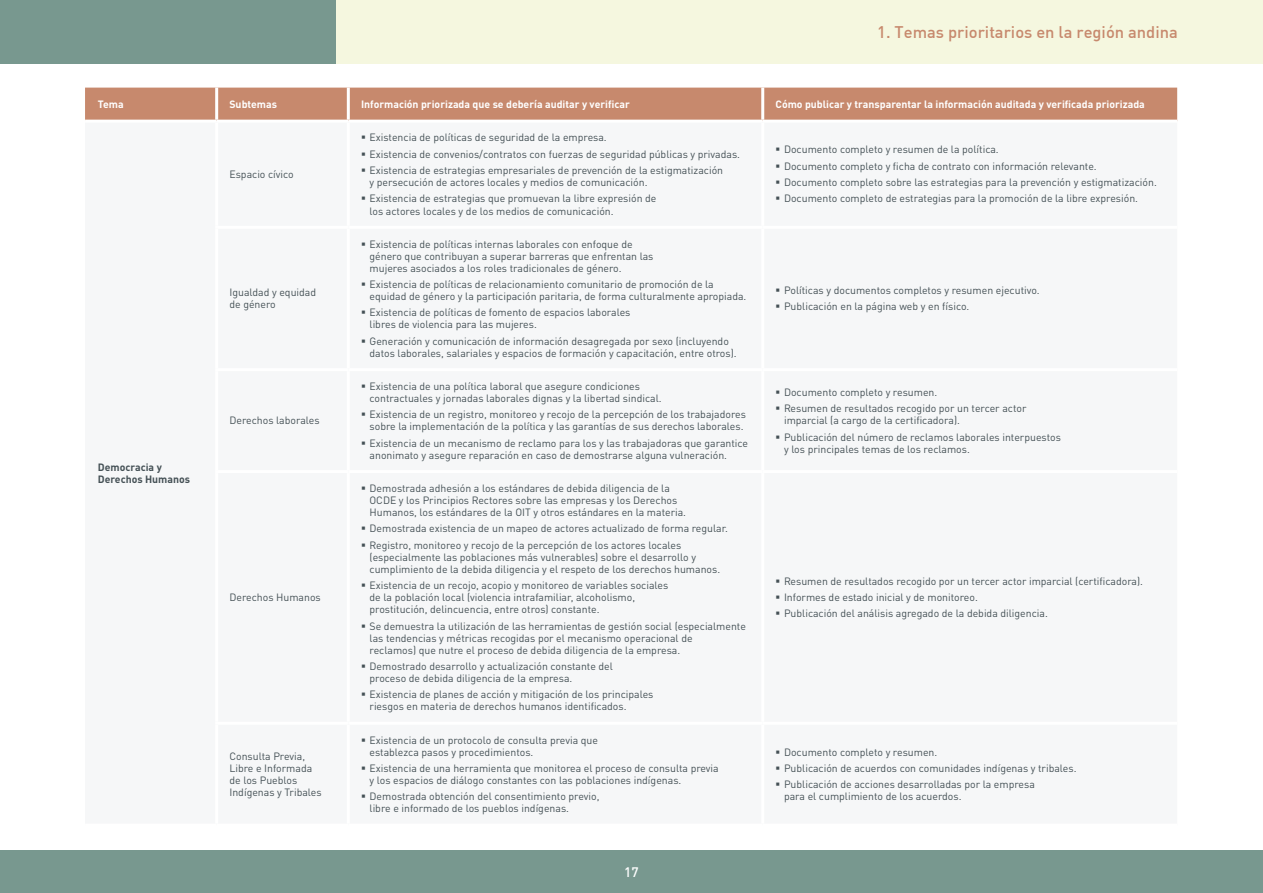
<style>
.page{position:relative;width:1263px;height:893px;background:#fff}
.page>*{position:absolute;margin:0;border:0;box-sizing:border-box;transform-origin:0 0}
.t1{font:500 16.5px "DIN";color:#c7896d}
.t2{font:500 13.5px "DIN";color:#fff}
.t3{font:10.5px/12.1px "DIN Pro";color:#445055}
.t4{font:700 10.5px "DIN Pro";color:#fff}
.t5{font:700 10.5px/12.1px "DIN Pro";color:#445055}
</style>
<div class="page">
<div style="left:0;top:850px;width:1263px;height:43px;background:#78988f"></div>
<div style="left:336px;top:0;width:927px;height:64px;background:#f5f7df"></div>
<div style="left:0;top:0;width:336px;height:64px;background:#78988f"></div>
<div style="left:85px;top:88px;width:1092px;height:32px;background:#c7896d"></div>
<hr style="left:215px;top:88px;width:3px;height:32px;background:#fff">
<hr style="left:347px;top:88px;width:3px;height:32px;background:#fff">
<hr style="left:761px;top:88px;width:3px;height:32px;background:#fff">
<h1 class="t1" style="left:877px;top:21px;width:302px">1. Temas prioritarios en la región andina</h1>
<p class="t4" style="left:98px;top:97px;width:27px">Tema</p>
<p class="t4" style="left:229px;top:97px;width:49px">Subtemas</p>
<p class="t4" style="left:361px;top:97px;width:270px">Información priorizada que se debería auditar y verificar</p>
<p class="t4" style="left:775px;top:97px;width:371px">Cómo publicar y transparentar la información auditada y verificada priorizada</p>
<p class="t3" style="left:229px;top:167px;width:66px">Espacio cívico</p>
<p class="t3" style="left:229px;top:285px;width:88px">Igualdad y equidad de género</p>
<p class="t5" style="left:98px;top:461px;width:94px">Democracia y<br>Derechos Humanos</p>
<p class="t3" style="left:229px;top:413px;width:92px">Derechos laborales</p>
<p class="t3" style="left:229px;top:590px;width:93px">Derechos Humanos</p>
<p class="t3" style="left:229px;top:749px;width:94px">Consulta Previa,<br>Libre e Informada de los Pueblos<br>Indígenas y Tribales</p>
<p class="t3" style="left:361px;top:130px;width:247px">▪ Existencia de políticas de seguridad de la empresa.</p>
<p class="t3" style="left:361px;top:147px;width:380px">▪ Existencia de convenios/contratos con fuerzas de seguridad públicas y privadas.</p>
<p class="t3" style="left:370px;top:163px;width:355px;text-indent:-9px">▪ Existencia de estrategias empresariales de prevención de la estigmatización y persecución de actores locales y medios de comunicación.</p>
<p class="t3" style="left:370px;top:192px;width:288px;text-indent:-9px">▪ Existencia de estrategias que promuevan la libre expresión de los actores locales y de los medios de comunicación.</p>
<p class="t3" style="left:370px;top:237px;width:285px;text-indent:-9px">▪ Existencia de políticas internas laborales con enfoque de género que contribuyan a superar barreras que enfrentan las mujeres asociados a los roles tradicionales de género.</p>
<p class="t3" style="left:370px;top:277px;width:378px;text-indent:-9px">▪ Existencia de políticas de relacionamiento comunitario de promoción de la equidad de género y la participación paritaria, de forma culturalmente apropiada.</p>
<p class="t3" style="left:370px;top:305px;width:262px;text-indent:-9px">▪ Existencia de políticas de fomento de espacios laborales libres de violencia para las mujeres.</p>
<p class="t3" style="left:370px;top:334px;width:369px;text-indent:-9px">▪ Generación y comunicación de información desagregada por sexo (incluyendo datos laborales, salariales y espacios de formación y capacitación, entre otros).</p>
<p class="t3" style="left:370px;top:379px;width:293px;text-indent:-9px">▪ Existencia de una política laboral que asegure condiciones contractuales y jornadas laborales dignas y la libertad sindical.</p>
<p class="t3" style="left:361px;top:407px;width:386px;text-align:center">▪ Existencia de un registro, monitoreo y recojo de la percepción de los trabajadores sobre la implementación de la política y las garantías de sus derechos laborales.</p>
<p class="t3" style="left:370px;top:436px;width:380px;text-indent:-9px">▪ Existencia de un mecanismo de reclamo para los y las trabajadoras que garantice anonimato y asegure reparación en caso de demostrarse alguna vulneración.</p>
<p class="t3" style="left:370px;top:481px;width:318px;text-indent:-9px">▪ Demostrada adhesión a los estándares de debida diligencia de la<br>OCDE y los Principios Rectores sobre las empresas y los Derechos<br>Humanos, los estándares de la OIT y otros estándares en la materia.</p>
<p class="t3" style="left:361px;top:521px;width:369px">▪ Demostrada existencia de un mapeo de actores actualizado de forma regular.</p>
<p class="t3" style="left:370px;top:538px;width:352px;text-indent:-9px">▪ Registro, monitoreo y recojo de la percepción de los actores locales (especialmente las poblaciones más vulnerables) sobre el desarrollo y cumplimiento de la debida diligencia y el respeto de los derechos humanos.</p>
<p class="t3" style="left:370px;top:578px;width:300px;text-indent:-9px">▪ Existencia de un recojo, acopio y monitoreo de variables sociales de la población local (violencia intrafamiliar, alcoholismo, prostitución, delincuencia, entre otros) constante.</p>
<p class="t3" style="left:370px;top:619px;width:378px;text-indent:-9px">▪ Se demuestra la utilización de las herramientas de gestión social (especialmente las tendencias y métricas recogidas por el mecanismo operacional de<br>reclamos) que nutre el proceso de debida diligencia de la empresa.</p>
<p class="t3" style="left:370px;top:659px;width:245px;text-indent:-9px">▪ Demostrado desarrollo y actualización constante del proceso de debida diligencia de la empresa.</p>
<p class="t3" style="left:370px;top:687px;width:285px;text-indent:-9px">▪ Existencia de planes de acción y mitigación de los principales riesgos en materia de derechos humanos identificados.</p>
<p class="t3" style="left:370px;top:733px;width:230px;text-indent:-9px">▪ Existencia de un protocolo de consulta previa que establezca pasos y procedimientos.</p>
<p class="t3" style="left:370px;top:761px;width:351px;text-indent:-9px">▪ Existencia de una herramienta que monitorea el proceso de consulta previa y los espacios de diálogo constantes con las poblaciones indígenas.</p>
<p class="t3" style="left:370px;top:789px;width:231px;text-indent:-9px">▪ Demostrada obtención del consentimiento previo, libre e informado de los pueblos indígenas.</p>
<p class="t2" style="left:624px;top:863px;width:16px">17</p>
<p class="t3" style="left:775px;top:143px;width:225px">▪ Documento completo y resumen de la política.</p>
<p class="t3" style="left:775px;top:159px;width:323px">▪ Documento completo y ficha de contrato con información relevante.</p>
<p class="t3" style="left:775px;top:175px;width:383px">▪ Documento completo sobre las estrategias para la prevención y estigmatización.</p>
<p class="t3" style="left:775px;top:192px;width:364px">▪ Documento completo de estrategias para la promoción de la libre expresión.</p>
<p class="t3" style="left:775px;top:283px;width:266px">▪ Políticas y documentos completos y resumen ejecutivo.</p>
<p class="t3" style="left:775px;top:299px;width:195px">▪ Publicación en la página web y en físico.</p>
<p class="t3" style="left:775px;top:385px;width:163px">▪ Documento completo y resumen.</p>
<p class="t3" style="left:784px;top:401px;width:244px;text-indent:-9px">▪ Resumen de resultados recogido por un tercer actor imparcial (a cargo de la certificadora).</p>
<p class="t3" style="left:784px;top:430px;width:278px;text-indent:-9px">▪ Publicación del número de reclamos laborales interpuestos y los principales temas de los reclamos.</p>
<p class="t3" style="left:775px;top:574px;width:369px">▪ Resumen de resultados recogido por un tercer actor imparcial (certificadora).</p>
<p class="t3" style="left:775px;top:590px;width:204px">▪ Informes de estado inicial y de monitoreo.</p>
<p class="t3" style="left:775px;top:607px;width:274px">▪ Publicación del análisis agregado de la debida diligencia.</p>
<p class="t3" style="left:775px;top:745px;width:163px">▪ Documento completo y resumen.</p>
<p class="t3" style="left:775px;top:761px;width:302px">▪ Publicación de acuerdos con comunidades indígenas y tribales.</p>
<p class="t3" style="left:784px;top:777px;width:252px;text-indent:-9px">▪ Publicación de acciones desarrolladas por la empresa para el cumplimiento de los acuerdos.</p>
</div>
